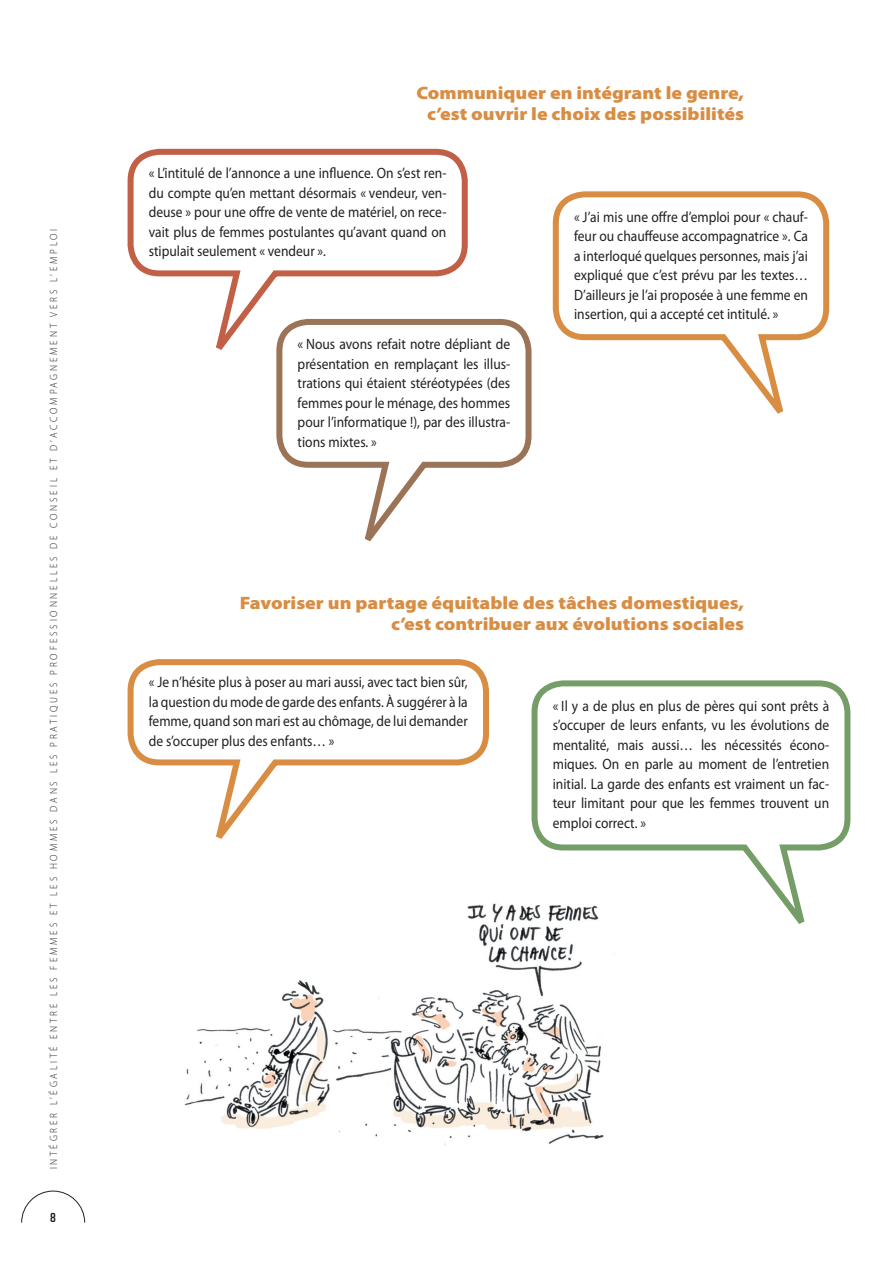
<style>
.page{position:relative;width:893px;height:1263px;background:#fff}
.page>*{position:absolute;margin:0;border:0;box-sizing:border-box;transform-origin:0 0}
.Inter{font:900 18px/21px "Myriad Pro";color:#d88d43;text-align:right;scale:1.1 1}
.Encadré{font:15px/19.5px "Myriad Pro";color:#231f20;text-align:justify;scale:.9 1}
.t1{font:700 13.5px "Cholla Sans";color:#231f20}
.t2{font:300 10.5px "Myriad Pro";letter-spacing:.3em;color:#231f20;scale:.9 1}
</style>
<div class="page">
<svg style="left:21px;top:1190px;width:64px;height:33px"></svg>
<svg style="left:127px;top:148px;width:341px;height:202px"></svg>
<svg style="left:127px;top:659px;width:362px;height:180px"></svg>
<svg style="left:273px;top:316px;width:259px;height:226px"></svg>
<svg style="left:552px;top:191px;width:278px;height:223px"></svg>
<svg style="left:531px;top:680px;width:320px;height:244px"></svg>
<img style="left:184px;top:893px;width:433px;height:252px">
<p class="t2" style="left:48px;top:1169px;width:1047px;rotate:-90deg">INTÉGRER L’ÉGALITÉ ENTRE LES FEMMES ET LES HOMMES DANS LES PRATIQUES PROFESSIONNELLES DE CONSEIL ET D’ACCOMPAGNEMENT VERS L’EMPLOI</p>
<p class="t1" style="left:50px;top:1210px;width:8px">8</p>
<p class="Inter" style="left:416px;top:82px;width:299px">Communiquer en intégrant le genre,</p>
<p class="Inter" style="left:427px;top:103px;width:290px">c’est ouvrir le choix des possibilités</p>
<p class="Encadré" style="left:149px;top:164px;width:332px">« L’intitulé de l’annonce a une influence. On s’est ren&shy;du compte qu’en mettant désormais « vendeur, ven&shy;deuse » pour une offre de vente de matériel, on rece&shy;vait plus de femmes postulantes qu’avant quand on stipulait seulement « vendeur ».</p>
<p class="Encadré" style="left:298px;top:335px;width:238px">« Nous avons refait notre dépliant de présentation en remplaçant les illus&shy;trations qui étaient stéréotypées (des femmes pour le ménage, des hommes pour l’informatique !), par des illustra&shy;tions mixtes. »</p>
<p class="Encadré" style="left:574px;top:207px;width:261px">« J’ai mis une offre d’emploi pour « chauf&shy;feur ou chauffeuse accompagnatrice ». Ca a interloqué quelques personnes, mais j’ai expliqué que c’est prévu par les textes… D’ailleurs je l’ai proposée à une femme en insertion, qui a accepté cet intitulé. »</p>
<p class="Inter" style="left:240px;top:592px;width:460px">Favoriser un partage équitable des tâches domestiques, c’est contribuer aux évolutions sociales</p>
<p class="Encadré" style="left:149px;top:673px;width:356px">« Je n’hésite plus à poser au mari aussi, avec tact bien sûr, la question du mode de garde des enfants. À suggérer à la femme, quand son mari est au chômage, de lui demander de s’occuper plus des enfants… »</p>
<p class="Encadré" style="left:553px;top:696px;width:309px">« Il y a de plus en plus de pères qui sont prêts à s’occuper de leurs enfants, vu les évolutions de mentalité, mais aussi… les nécessités écono&shy;miques. On en parle au moment de l’entretien initial. La garde des enfants est vraiment un fac&shy;teur limitant pour que les femmes trouvent un emploi correct. »</p>
</div>
